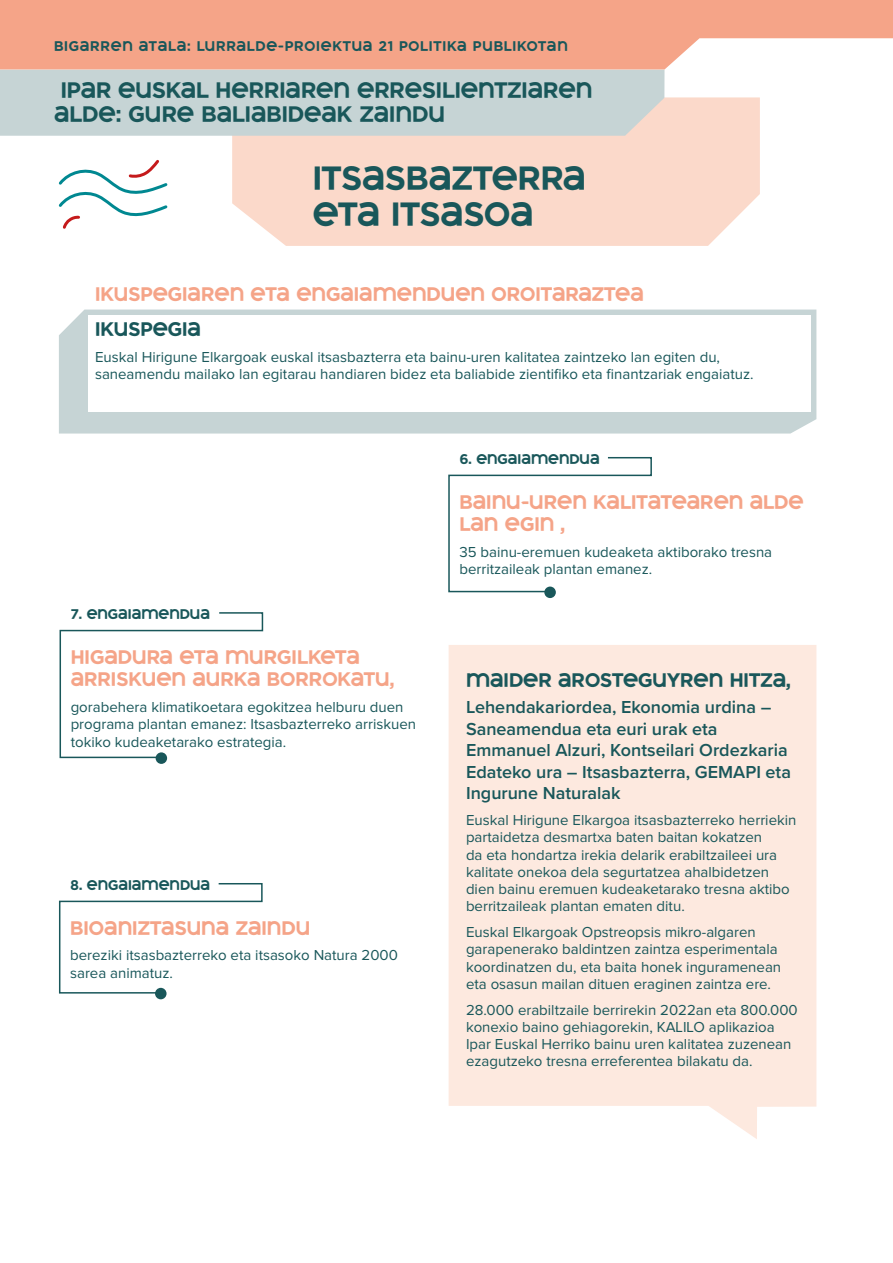
<style>
.page{position:relative;width:893px;height:1263px;background:#fff}
.page>*{position:absolute;margin:0;border:0;box-sizing:border-box;transform-origin:0 0}
.t1{font:36px "Arkam";color:#19575a}
.t2{font:24px/24px "Arkam";color:#19575a}
.t3{font:21px "Arkam";color:#f5a488}
.t4{font:21px "Arkam";color:#19575a}
.t5{font:600 18px/21.6px "Proxima Nova";color:#19575a}
.t6{font:15px/17.2px "Proxima Nova";color:#19575a}
.t7{font:15px "Arkam";letter-spacing:.05em;color:#19575a}
</style>
<div class="page">
<div style="left:232px;top:97px;width:528px;height:149px;background:#fbd9ca"></div>
<div style="left:0;top:70px;width:664px;height:66px;background:#c6d4d5"></div>
<svg style="left:0;top:0;width:893px;height:69px;background:#f6ad94"></svg>
<div style="left:59px;top:310px;width:757px;height:123px;background:#c6d4d5"></div>
<div style="left:89px;top:315px;width:722px;height:97px;background:#fff"></div>
<svg style="left:448px;top:457px;width:204px;height:136px"></svg>
<div style="left:544px;top:586px;width:12px;height:12px;background:#19575a;border-radius:50%"></div>
<svg style="left:59px;top:612px;width:205px;height:147px"></svg>
<div style="left:156px;top:752px;width:11px;height:12px;background:#19575a;border-radius:50%"></div>
<svg style="left:59px;top:883px;width:204px;height:111px"></svg>
<div style="left:155px;top:988px;width:12px;height:11px;background:#19575a;border-radius:50%"></div>
<div style="left:449px;top:645px;width:367px;height:494px;background:#fde9df"></div>
<svg style="left:58px;top:160px;width:110px;height:69px"></svg>
<p class="t7" style="left:54px;top:39px;width:460px">BIGARREN ATALA: LURRALDE-PROIEKTUA 21 POLITIKA PUBLIKO</p>
<p class="t7" style="left:538px;top:39px;width:31px">TAN</p>
<h2 class="t2" style="left:54px;top:78px;width:540px">IPAR EUSKAL HERRIAREN ERRESILIENTZIAREN<br>ALDE: GURE BALIABIDEAK ZAINDU</h2>
<h1 class="t1" style="left:313px;top:161px;width:21px">ITSASBA</h1>
<h1 class="t1" style="left:452px;top:161px;width:45px">ZTERRA</h1>
<h1 class="t1" style="left:313px;top:197px;width:23px">ETA</h1>
<h1 class="t1" style="left:391px;top:197px;width:31px">ITSAS</h1>
<h1 class="t1" style="left:484px;top:197px;width:48px">OA</h1>
<h3 class="t3" style="left:95px;top:283px;width:33px">IKUSPE</h3>
<h3 class="t3" style="left:168px;top:283px;width:35px">GIAREN</h3>
<h3 class="t3" style="left:251px;top:283px;width:14px">ETA</h3>
<h3 class="t3" style="left:296px;top:283px;width:117px">ENGAIAMENDUEN</h3>
<h3 class="t3" style="left:491px;top:283px;width:63px">OROITARA</h3>
<h3 class="t3" style="left:592px;top:283px;width:27px">ZTEA</h3>
<h3 class="t4" style="left:95px;top:319px;width:108px">IKUSPEGIA</h3>
<p class="t6" style="left:95px;top:349px;width:660px">Euskal Hirigune Elkargoak euskal itsasbazterra eta bainu-uren kalitatea zaintzeko lan egiten du, saneamendu mailako lan egitarau handiaren bidez eta baliabide zientifiko eta finantzariak engaiatuz.</p>
<p class="t7" style="left:71px;top:607px;width:99px">7. ENGAIAMENDUA</p>
<h3 class="t3" style="left:71px;top:647px;width:49px">HIGADURA</h3>
<h3 class="t3" style="left:179px;top:647px;width:14px">ETA</h3>
<h3 class="t3" style="left:225px;top:647px;width:110px">MURGILKETA</h3>
<h3 class="t3" style="left:71px;top:669px;width:15px">ARR</h3>
<h3 class="t3" style="left:111px;top:669px;width:46px">ISKUEN</h3>
<h3 class="t3" style="left:192px;top:669px;width:15px">AUR</h3>
<h3 class="t3" style="left:234px;top:669px;width:131px">KA BORROKATU</h3>
<h3 class="t3" style="left:390px;top:669px;width:6px">,</h3>
<p class="t6" style="left:71px;top:699px;width:347px">gorabehera klimatikoetara egokitzea helburu duen programa plantan emanez: Itsasbazterreko arriskuen tokiko kudeaketarako estrategia.</p>
<p class="t7" style="left:70px;top:878px;width:100px">8. ENGAIAMENDUA</p>
<h3 class="t3" style="left:70px;top:917px;width:94px">BIOAN IZTASUNA</h3>
<h3 class="t3" style="left:236px;top:917px;width:46px">ZAINDU</h3>
<p class="t6" style="left:70px;top:947px;width:329px">bereziki itsasbazterreko eta itsasoko Natura 2000 sarea animatuz.</p>
<p class="t7" style="left:459px;top:452px;width:100px">6. ENGAIAMENDUA</p>
<h3 class="t3" style="left:459px;top:491px;width:85px">BAINU-UREN</h3>
<h3 class="t3" style="left:593px;top:491px;width:58px">KALITATEAREN</h3>
<h3 class="t3" style="left:750px;top:491px;width:40px">ALDE</h3>
<h3 class="t3" style="left:459px;top:514px;width:107px">LAN EGIN ,</h3>
<p class="t6" style="left:459px;top:544px;width:314px">35 bainu-eremuen kudeaketa aktiborako tresna berritzaileak plantan emanez.</p>
<h3 class="t4" style="left:466px;top:670px;width:58px">MAIDER</h3>
<h3 class="t4" style="left:558px;top:670px;width:137px">AROSTEGUYREN</h3>
<h3 class="t4" style="left:730px;top:670px;width:63px">HITZA,</h3>
<p class="t5" style="left:466px;top:696px;width:326px">Lehendakariordea, Ekonomia urdina – Saneamendua eta euri urak eta Emmanuel Alzuri, Kontseilari Ordezkaria Edateko ura – Itsasbazterra, GEMAPI eta Ingurune Naturalak</p>
<p class="t6" style="left:466px;top:812px;width:332px">Euskal Hirigune Elkargoa itsasbazterreko herriekin partaidetza desmartxa baten baitan kokatzen<br>da eta hondartza irekia delarik erabiltzaileei ura kalitate onekoa dela segurtatzea ahalbidetzen dien bainu eremuen kudeaketarako tresna aktibo berritzaileak plantan ematen ditu.</p>
<p class="t6" style="left:466px;top:924px;width:317px">Euskal Elkargoak Opstreopsis mikro-algaren garapenerako baldintzen zaintza esperimentala koordinatzen du, eta baita honek inguramenean eta osasun mailan dituen eraginen zaintza ere.</p>
<p class="t6" style="left:466px;top:1002px;width:333px">28.000 erabiltzaile berrirekin 2022an eta 800.000 konexio baino gehiagorekin, KALILO aplikazioa Ipar Euskal Herriko bainu uren kalitatea zuzenean ezagutzeko tresna erreferentea bilakatu da.</p>
</div>
